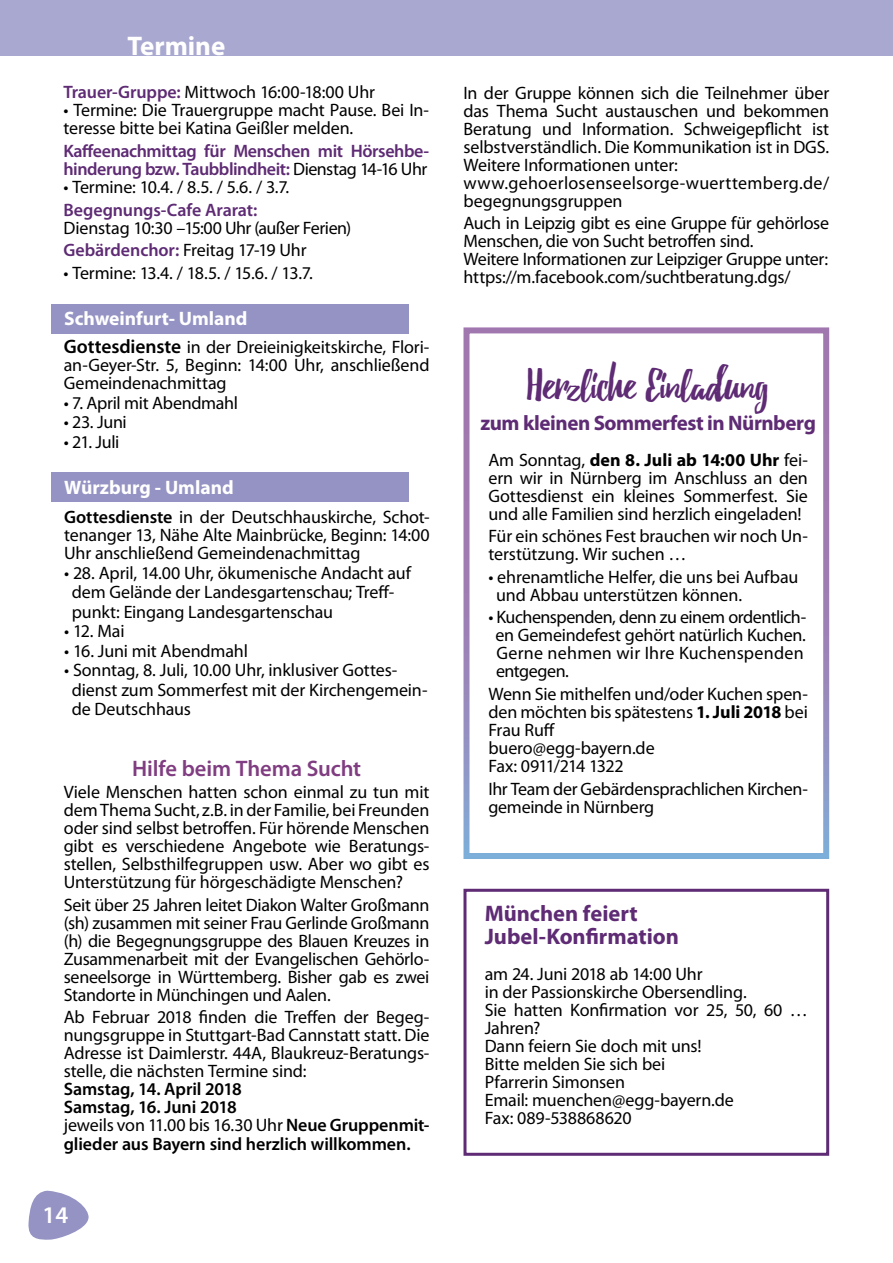
<style>
.page{position:relative;width:893px;height:1263px;background:#fff}
.page>*{position:absolute;margin:0;border:0;box-sizing:border-box;transform-origin:0 0}
.t1{font:45px "Debby";letter-spacing:-.005em;color:#5e2b74}
.t2{font:700 27px "Myriad Pro";color:#fff}
.t3{font:600 24px "Myriad Pro";color:#fff}
.t4{font:700 22.5px/22.5px "Myriad Pro";color:#5e2b74}
.t5{font:600 22.5px "Myriad Pro";letter-spacing:-.005em;color:#803d81}
.t6{font:700 21px "Myriad Pro";letter-spacing:-.02em;color:#5e2b74}
.t7{font:700 19.5px "Myriad Pro";color:#fff}
.t8{font:18px/18px "Myriad Pro";letter-spacing:-.01em;color:#000}
.t9{font:600 18px/18px "Myriad Pro";letter-spacing:-.005em;color:#000}
.t10{font:600 18px/18px "Myriad Pro";letter-spacing:-.025em;color:#5e2b74}
.t11{font:18px "Myriad Pro";letter-spacing:-.035em;color:#000}
.t12{font:600 18px "Myriad Pro";letter-spacing:-.005em;color:#5e2b74}
.s1{font-weight:600;color:#5e2b74}
.s2{font-weight:400;color:#000}
.s3{font-weight:600;font-size:19.5px}
.s4{font-weight:600}
.s5{font-weight:400}
.s6{font-weight:700}
</style>
<div class="page">
<svg style="left:28px;top:1191px;width:61px;height:49px"></svg>
<div style="left:0;top:0;width:893px;height:55px;background:#a9a8d0"></div>
<div style="left:51px;top:304px;width:357px;height:30px;background:#9493c3"></div>
<div style="left:51px;top:472px;width:357px;height:30px;background:#9493c3"></div>
<div style="left:463px;top:889px;width:366px;height:267px;border:3px solid #5e2b74"></div>
<h2 class="t2" style="left:128px;top:29px;width:99px">Termine</h2>
<p class="t8" style="left:63px;top:83px;width:313px"><span class="s1">Trauer-Gruppe:</span> Mittwoch 16:00-18:00 Uhr</p>
<p class="t8" style="left:63px;top:101px;width:367px">• Termine: Die Trauergruppe macht Pause. Bei In&shy;teresse bitte bei Katina Geißler melden.</p>
<p class="t10" style="left:63px;top:141px;width:367px">Kaffeenachmittag für Menschen mit Hörsehbe&shy;hinderung bzw. Taubblindheit: <span class="s2">Dienstag 14-16 Uhr</span></p>
<p class="t8" style="left:63px;top:178px;width:227px">• Termine: 10.4. / 8.5. / 5.6. / 3.7.</p>
<p class="t12" style="left:63px;top:198px;width:195px">Begegnungs-Cafe Ararat:</p>
<p class="t8" style="left:63px;top:216px;width:289px;line-height:22.5px">Dienstag 10:30 –15:00 Uhr (außer Ferien)<br><span class="s1">Gebärdenchor:</span> Freitag 17-19 Uhr</p>
<p class="t11" style="left:63px;top:261px;width:251px">• Termine: 13.4. / 18.5. / 15.6. / 13.7.</p>
<p class="t7" style="left:64px;top:306px;width:185px">Schweinfurt- Umland</p>
<p class="t8" style="left:64px;top:338px;width:367px;text-align:justify"><span class="s3">Gottesdienste</span> in der Dreieinigkeitskirche, Flori&shy;an-Geyer-Str. 5, Beginn: 14:00 Uhr, anschließend Gemeindenachmittag</p>
<p class="t8" style="left:64px;top:393px;width:176px">• 7. April mit Abendmahl</p>
<p class="t8" style="left:64px;top:413px;width:65px">• 23. Juni</p>
<p class="t8" style="left:64px;top:432px;width:57px">• 21. Juli</p>
<p class="t7" style="left:64px;top:474px;width:171px">Würzburg - Umland</p>
<p class="t8" style="left:64px;top:508px;width:367px;text-align:justify"><span class="s4">Gottesdienste</span> in der Deutschhauskirche, Schot&shy;tenanger 13, Nähe Alte Mainbrücke, Beginn: 14:00<br>Uhr anschließend Gemeindenachmittag</p>
<p class="t8" style="left:72px;top:562px;width:341px;line-height:19.5px;text-indent:-8px">• 28. April, 14.00 Uhr, ökumenische Andacht auf dem Gelände der Landesgartenschau; Treff&shy;punkt: Eingang Landesgartenschau</p>
<p class="t8" style="left:64px;top:622px;width:62px">• 12. Mai</p>
<p class="t8" style="left:64px;top:641px;width:185px">• 16. Juni mit Abendmahl</p>
<p class="t8" style="left:72px;top:660px;width:357px;line-height:19.5px;text-indent:-8px">• Sonntag, 8. Juli, 10.00 Uhr, inklusiver Gottes&shy;dienst zum Sommerfest mit der Kirchengemein&shy;de Deutschhaus</p>
<p class="t5" style="left:132px;top:754px;width:231px">Hilfe beim Thema Sucht</p>
<p class="t8" style="left:64px;top:783px;width:367px;text-align:justify">Viele Menschen hatten schon einmal zu tun mit dem Thema Sucht, z.B. in der Familie, bei Freunden oder sind selbst betroffen. Für hörende Menschen gibt es verschiedene Angebote wie Beratungs&shy;stellen, Selbsthilfegruppen usw. Aber wo gibt es Unterstützung für hörgeschädigte Menschen?</p>
<p class="t8" style="left:64px;top:896px;width:367px;text-align:justify">Seit über 25 Jahren leitet Diakon Walter Großmann (sh) zusammen mit seiner Frau Gerlinde Großmann (h) die Begegnungsgruppe des Blauen Kreuzes in Zusammenarbeit mit der Evangelischen Gehörlo&shy;seneelsorge in Württemberg. Bisher gab es zwei Standorte in Münchingen und Aalen.</p>
<p class="t8" style="left:64px;top:1008px;width:367px;text-align:justify">Ab Februar 2018 finden die Treffen der Begeg&shy;nungsgruppe in Stuttgart-Bad Cannstatt statt. Die Adresse ist Daimlerstr. 44A, Blaukreuz-Beratungs&shy;stelle, die nächsten Termine sind:</p>
<p class="t9" style="left:64px;top:1080px;width:367px">Samstag, 14. April 2018<br>Samstag, 16. Juni 2018<br><span class="s5">jeweils von 11.00 bis 16.30 Uhr</span> Neue Gruppenmit&shy;glieder aus Bayern sind herzlich willkommen.</p>
<h3 class="t3" style="left:43px;top:1199px;width:27px">14</h3>
<p class="t8" style="left:463px;top:83px;width:367px">In der Gruppe können sich die Teilnehmer über das Thema Sucht austauschen und bekommen Beratung und Information. Schweigepflicht ist selbstverständlich. Die Kommunikation ist in DGS.<br>Weitere Informationen unter: www.gehoerlosenseelsorge-wuerttemberg.de/ begegnungsgruppen</p>
<p class="t8" style="left:463px;top:214px;width:367px">Auch in Leipzig gibt es eine Gruppe für gehörlose Menschen, die von Sucht betroffen sind.<br>Weitere Informationen zur Leipziger Gruppe unter: https://m.facebook.com/suchtberatung.dgs/</p>
<h1 class="t1" style="left:527px;top:358px;width:243px">Herzliche Einladung</h1>
<p class="t6" style="left:480px;top:409px;width:337px">zum kleinen Sommerfest in Nürnberg</p>
<p class="t8" style="left:488px;top:451px;width:321px;text-align:justify">Am Sonntag, <span class="s6">den 8. Juli ab 14:00 Uhr</span> fei&shy;ern wir in Nürnberg im Anschluss an den Gottesdienst ein kleines Sommerfest. Sie und alle Familien sind herzlich eingeladen!</p>
<p class="t8" style="left:488px;top:527px;width:321px">Für ein schönes Fest brauchen wir noch Un&shy;terstützung. Wir suchen …</p>
<p class="t8" style="left:496px;top:568px;width:304px;text-indent:-8px">• ehrenamtliche Helfer, die uns bei Aufbau und Abbau unterstützen können.</p>
<p class="t8" style="left:495px;top:608px;width:312px;text-indent:-7px">• Kuchenspenden, denn zu einem ordentlich&shy;en Gemeindefest gehört natürlich Kuchen.<br>Gerne nehmen wir Ihre Kuchenspenden entgegen.</p>
<p class="t8" style="left:488px;top:685px;width:321px">Wenn Sie mithelfen und/oder Kuchen spen&shy;den möchten bis spätestens <span class="s6">1. Juli 2018</span> bei<br>Frau Ruff<br>buero@egg-bayern.de<br>Fax: 0911/214 1322</p>
<p class="t8" style="left:488px;top:779px;width:321px">Ihr Team der Gebärdensprachlichen Kirchen&shy;gemeinde in Nürnberg</p>
<p class="t4" style="left:485px;top:902px;width:196px">München feiert<br>Jubel-Konfirmation</p>
<p class="t8" style="left:485px;top:964px;width:325px">am 24. Juni 2018 ab 14:00 Uhr<br>in der Passionskirche Obersendling.<br>Sie hatten Konfirmation vor 25, 50, 60 …<br>Jahren?<br>Dann feiern Sie doch mit uns!<br>Bitte melden Sie sich bei<br>Pfarrerin Simonsen<br>Email: muenchen@egg-bayern.de<br>Fax: 089-538868620</p>
</div>
